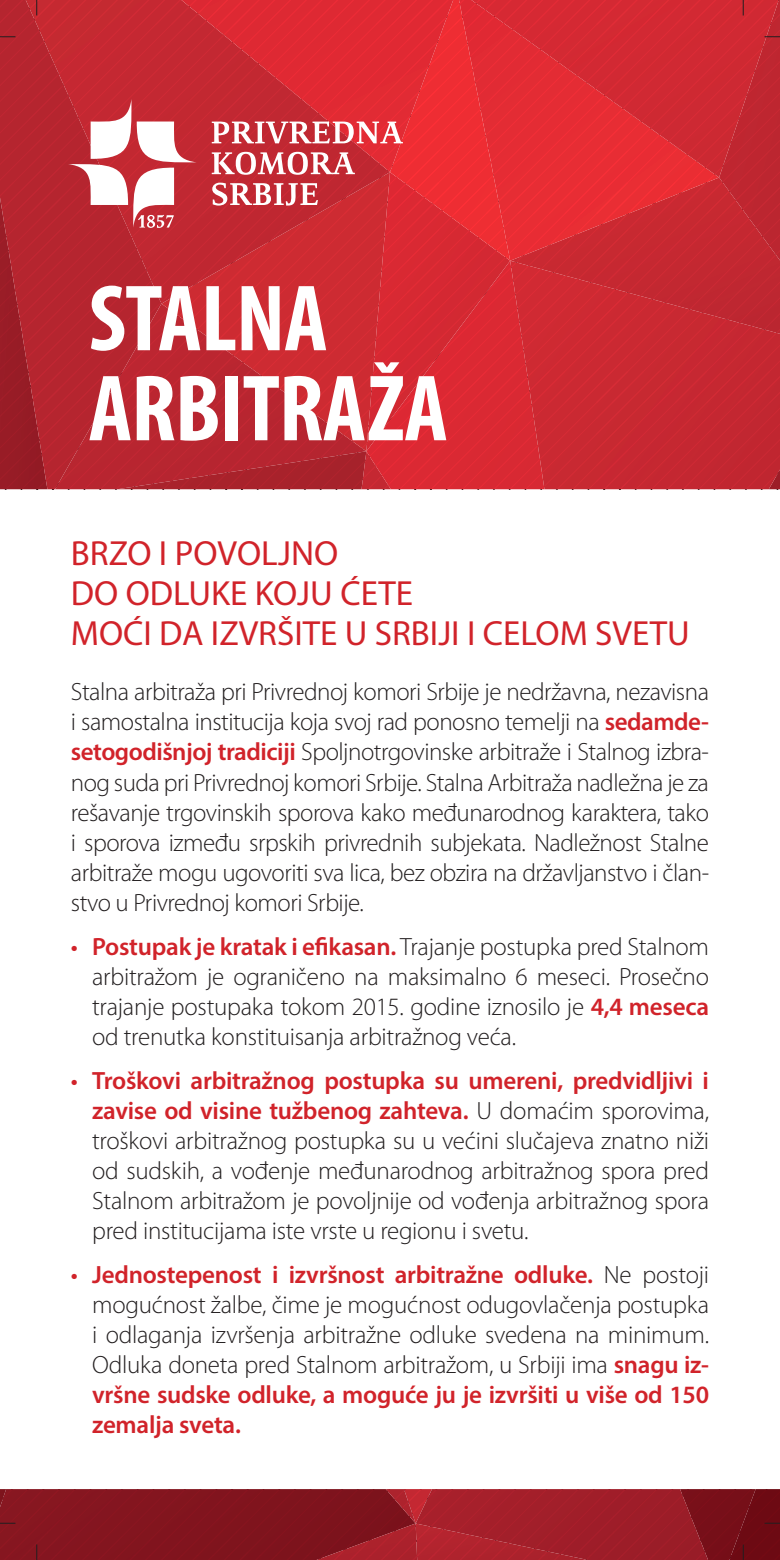
<style>
.page{position:relative;width:780px;height:1560px;background:#fff}
.page>*{position:absolute;margin:0;border:0;box-sizing:border-box;transform-origin:0 0}
.t1{font:700 condensed 95px/90px "Myriad Pro";letter-spacing:-.01em;color:#fff}
.t2{font:35px/40px "Myriad Pro";color:#d1232a}
.t3{font:300 25px/30px "Myriad Pro";letter-spacing:-.01em;color:#231f20;text-align:justify}
.s1{font-weight:600;color:#d1232a}
.s2{font-weight:400;color:#d1232a}
</style>
<div class="page">
<svg style="left:0;top:0;width:68px;height:489px;fill:#b5252f"></svg>
<svg style="left:36px;top:0;width:1px;height:15px"></svg>
<svg style="left:0;top:36px;width:15px;height:1px"></svg>
<svg style="left:68px;top:0;width:712px;height:489px"></svg>
<svg style="left:0;top:1489px;width:780px;height:70px"></svg>
<h1 class="t1" style="left:89px;top:271px;width:360px">STALNA<br>ARBITRAŽA</h1>
<h2 class="t2" style="left:71px;top:533px;width:620px">BRZO I POVOLJNO<br>DO ODLUKE KOJU ĆETE<br>MOĆI DA IZVRŠITE U SRBIJI I CELOM SVETU</h2>
<p class="t3" style="left:71px;top:677px;width:639px">Stalna arbitraža pri Privrednoj komori Srbije je nedržavna, nezavisna i samostalna institucija koja svoj rad ponosno temelji na <span class="s1">sedamde&shy;setogodišnjoj tradiciji</span> Spoljnotrgovinske arbitraže i Stalnog izbra&shy;nog suda pri Privrednoj komori Srbije. Stalna Arbitraža nadležna je za rešavanje trgovinskih sporova kako međunarodnog karaktera, tako i sporova između srpskih privrednih subjekata. Nadležnost Stalne arbitraže mogu ugovoriti sva lica, bez obzira na državljanstvo i član&shy;stvo u Privrednoj komori Srbije.</p>
<p class="t3" style="left:92px;top:931px;width:618px;text-indent:-21px"><span class="s2">•</span> <span class="s1">Postupak je kratak i efikasan.</span> Trajanje postupka pred Stalnom arbitražom je ograničeno na maksimalno 6 meseci. Prosečno trajanje postupaka tokom 2015. godine iznosilo je <span class="s1">4,4 meseca </span>od trenutka konstituisanja arbitražnog veća.</p>
<p class="t3" style="left:92px;top:1065px;width:618px;text-indent:-21px"><span class="s2">•</span> <span class="s1">Troškovi arbitražnog postupka su umereni, predvidljivi i zavise od visine tužbenog zahteva.</span> U domaćim sporovima, troškovi arbitražnog postupka su u većini slučajeva znatno niži od sudskih, a vođenje međunarodnog arbitražnog spora pred Stalnom arbitražom je povoljnije od vođenja arbitražnog spora pred institucijama iste vrste u regionu i svetu.</p>
<p class="t3" style="left:92px;top:1260px;width:618px;text-indent:-21px"><span class="s2">•</span> <span class="s1">Jednostepenost i izvršnost arbitražne odluke.</span> Ne postoji mogućnost žalbe, čime je mogućnost odugovlačenja postupka i odlaganja izvršenja arbitražne odluke svedena na minimum.<br>Odluka doneta pred Stalnom arbitražom, u Srbiji ima <span class="s1">snagu iz&shy;vršne sudske odluke, a moguće ju je izvršiti u više od 150 zemalja sveta.</span></p>
</div>
